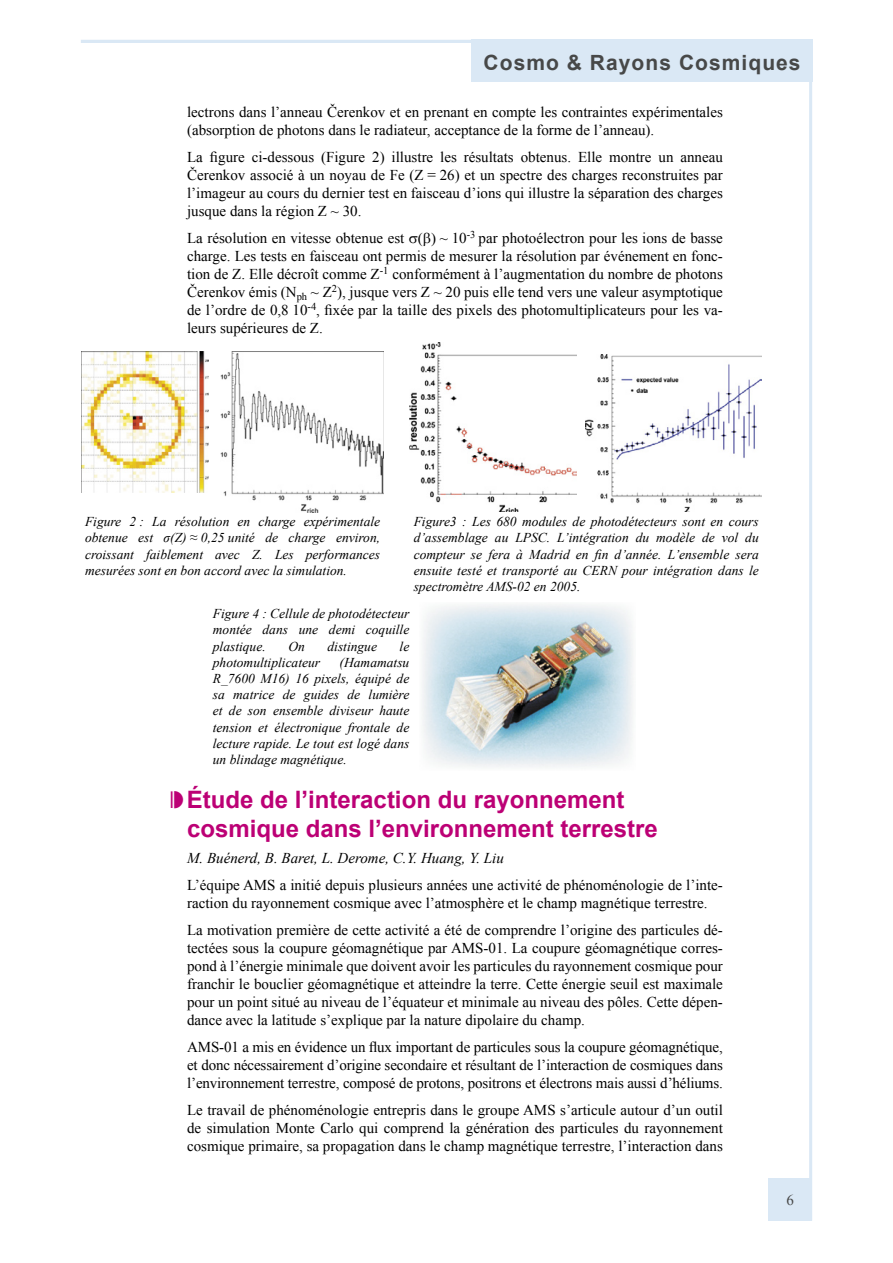
<style>
.page{position:relative;width:893px;height:1263px;background:#fff}
.page>*{position:absolute;margin:0;border:0;box-sizing:border-box;transform-origin:0 0}
.t1{font:700 24px/28.8px "Arial";color:#bc0075}
.t2{font:700 21px "Arial";letter-spacing:.05em;color:#474848}
.t3{font:15px/18px "Times New Roman";color:#000;text-align:justify}
.t4{font:italic 15px "Times New Roman";color:#000}
.t5{font:15px "Times New Roman";color:#474848}
.t6{font:italic 13.5px/16.2px "Times New Roman";color:#000;text-align:justify}
</style>
<div class="page">
<hr style="left:809px;top:40px;width:3px;height:1180px;background:#dae8f5">
<div style="left:769px;top:1178px;width:43px;height:42px;background:#dae8f5"></div>
<hr style="left:81px;top:40px;width:731px;height:3px;background:#dae8f5">
<div style="left:471px;top:40px;width:341px;height:42px;background:#dae8f5"></div>
<img style="left:422px;top:604px;width:211px;height:163px">
<img style="left:410px;top:343px;width:166px;height:169px">
<img style="left:586px;top:354px;width:175px;height:158px">
<img style="left:82px;top:352px;width:127px;height:140px">
<img style="left:220px;top:352px;width:163px;height:160px">
<h2 class="t2" style="left:484px;top:48px;width:319px">Cosmo &amp; Rayons Cosmiques</h2>
<p class="t3" style="left:187px;top:103px;width:537px">lectrons dans l’anneau Čerenkov et en prenant en compte les contraintes expérimentales (absorption de photons dans le radiateur, acceptance de la forme de l’anneau).</p>
<p class="t3" style="left:187px;top:148px;width:537px">La figure ci-dessous (Figure 2) illustre les résultats obtenus. Elle montre un anneau Čerenkov associé à un noyau de Fe (Z = 26) et un spectre des charges reconstruites par l’imageur au cours du dernier test en faisceau d’ions qui illustre la séparation des charges jusque dans la région Z ~ 30.</p>
<p class="t3" style="left:187px;top:229px;width:219px">La résolution en vitesse obtenue est</p>
<p class="t3" style="left:187px;top:229px;width:537px;text-indent:253px">~ 10<sup>-3</sup> par photoélectron pour les ions de basse charge. Les tests en faisceau ont permis de mesurer la résolution par événement en fonc&shy;tion de Z. Elle décroît comme Z<sup>-1</sup> conformément à l’augmentation du nombre de photons Čerenkov émis (N<sub>ph</sub> ~ Z<sup>2</sup>), jusque vers Z ~ 20 puis elle tend vers une valeur asymptotique de l’ordre de 0,8 10<sup>-4</sup>, fixée par la taille des pixels des photomultiplicateurs pour les va&shy;leurs supérieures de Z.</p>
<p class="t6" style="left:85px;top:513px;width:297px">Figure 2 : La résolution en charge expérimentale obtenue est σ(Ζ) ≈ 0,25 unité de charge environ, croissant faiblement avec Z. Les performances mesurées sont en bon accord avec la simulation.</p>
<p class="t6" style="left:414px;top:513px;width:347px">Figure3 : Les 680 modules de photodétecteurs sont en cours d’assemblage au LPSC. L’intégration du modèle de vol du compteur se fera à Madrid en fin d’année. L’ensemble sera ensuite testé et transporté au CERN pour intégration dans le spectromètre AMS-02 en 2005.</p>
<p class="t6" style="left:213px;top:605px;width:198px">Figure 4 : Cellule de photodétecteur montée dans une demi coquille plastique.</p>
<p class="t6" style="left:288px;top:638px;width:18px">On</p>
<p class="t6" style="left:327px;top:638px;width:51px">distingue</p>
<p class="t6" style="left:400px;top:638px;width:11px">le</p>
<p class="t6" style="left:213px;top:654px;width:109px">photomultiplicateur</p>
<p class="t6" style="left:213px;top:654px;width:198px;text-indent:127px">(Hamamatsu R_7600 M16) 16 pixels, équipé de sa matrice de guides de lumière et de son ensemble diviseur haute tension et électronique frontale de lecture rapide. Le tout est logé dans un blindage magnétique.</p>
<h1 class="t1" style="left:187px;top:786px;width:472px">Étude de l’interaction du rayonnement cosmique dans l’environnement terrestre</h1>
<p class="t4" style="left:187px;top:848px;width:318px">M. Buénerd, B. Baret, L. Derome, C.Y. Huang, Y. Liu</p>
<p class="t3" style="left:187px;top:876px;width:537px">L’équipe AMS a initié depuis plusieurs années une activité de phénoménologie de l’inte&shy;raction du rayonnement cosmique avec l’atmosphère et le champ magnétique terrestre.</p>
<p class="t3" style="left:187px;top:921px;width:537px">La motivation première de cette activité a été de comprendre l’origine des particules dé&shy;tectées sous la coupure géomagnétique par AMS-01. La coupure géomagnétique corres&shy;pond à l’énergie minimale que doivent avoir les particules du rayonnement cosmique pour franchir le bouclier géomagnétique et atteindre la terre. Cette énergie seuil est maximale pour un point situé au niveau de l’équateur et minimale au niveau des pôles. Cette dépen&shy;dance avec la latitude s’explique par la nature dipolaire du champ.</p>
<p class="t3" style="left:187px;top:1038px;width:537px">AMS-01 a mis en évidence un flux important de particules sous la coupure géomagnétique, et donc nécessairement d’origine secondaire et résultant de l’interaction de cosmiques dans l’environnement terrestre, composé de protons, positrons et électrons mais aussi d’héliums.</p>
<p class="t3" style="left:187px;top:1101px;width:537px">Le travail de phénoménologie entrepris dans le groupe AMS s’articule autour d’un outil de simulation Monte Carlo qui comprend la génération des particules du rayonnement cosmique primaire, sa propagation dans le champ magnétique terrestre, l’interaction dans</p>
<p class="t5" style="left:787px;top:1189px;width:9px">6</p>
</div>
